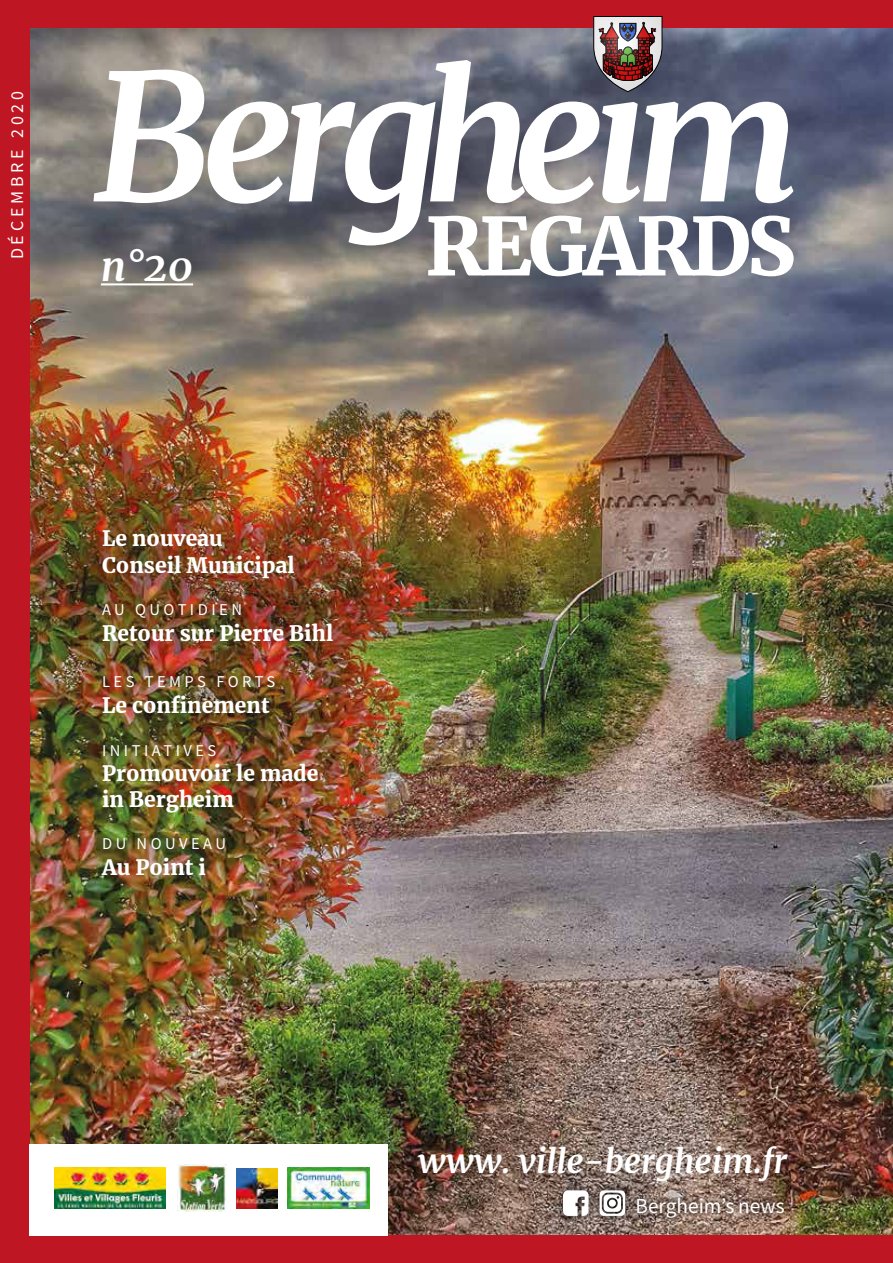
<style>
.page{position:relative;width:893px;height:1263px;background:#be1622}
.page>*{position:absolute;margin:0;border:0;box-sizing:border-box;transform-origin:0 0}
.t1{font:italic 700 175.5px "Merriweather";letter-spacing:-.075em;color:#fff}
.t2{font:900 79.65px "Merriweather";letter-spacing:-.05em;color:#fff}
.t3{font:italic 700 40.5px "Merriweather";color:#fff}
.t4{font:italic 700 33px "Merriweather";color:#fff}
.t5{font:21.3px "Source Sans Variable";letter-spacing:.02em;color:#fff}
.t6{font:900 21px/27px "Merriweather";color:#fff}
.t7{font:18px "Source Sans Variable";letter-spacing:.23em;color:#fff}
.t8{font:16.5px "Source Sans Variable";letter-spacing:.225em;color:#fff}
</style>
<div class="page">
<img style="left:30px;top:28px;width:863px;height:1206px">
<div style="left:29px;top:1144px;width:358px;height:91px;background:#fff"></div>
<img style="left:54px;top:1168px;width:112px;height:41px">
<img style="left:236px;top:1168px;width:41px;height:40px">
<img style="left:287px;top:1168px;width:83px;height:41px">
<img style="left:177px;top:1165px;width:50px;height:47px">
<hr style="left:101px;top:283px;width:92px;height:2px;background:#fff">
<svg style="left:594px;top:16px;width:68px;height:76px"></svg>
<div style="left:553px;top:1180px;width:45px;height:45px;background:#000;opacity:.75"></div>
<svg style="left:563px;top:1190px;width:25px;height:26px"></svg>
<div style="left:628px;top:1189px;width:165px;height:38px;background:#000;opacity:.75"></div>
<div style="left:588px;top:1179px;width:48px;height:48px;background:#000;opacity:.75"></div>
<div style="left:594px;top:1184px;width:36px;height:37px;background:#000;opacity:.75"></div>
<svg style="left:600px;top:1190px;width:25px;height:26px"></svg>
<p class="t7" style="left:6px;top:259px;width:169px;rotate:-90deg">DÉCEMBRE 2020</p>
<h1 class="t1" style="left:93px;top:16px;width:709px">Bergheim</h1>
<h2 class="t2" style="left:425px;top:191px;width:371px">REGARDS</h2>
<h3 class="t3" style="left:101px;top:239px;width:94px">n°20</h3>
<p class="t6" style="left:102px;top:524px;width:194px">Le nouveau<br>Conseil Municipal</p>
<p class="t8" style="left:102px;top:600px;width:141px">AU QUOTIDIEN</p>
<p class="t6" style="left:102px;top:619px;width:233px">Retour sur Pierre Bihl</p>
<p class="t8" style="left:102px;top:672px;width:174px">LES TEMPS FORTS</p>
<p class="t6" style="left:102px;top:691px;width:169px">Le confinement</p>
<p class="t8" style="left:102px;top:740px;width:116px">INITIATIVES</p>
<p class="t6" style="left:102px;top:760px;width:218px;line-height:25.5px">Promouvoir le made in Bergheim</p>
<p class="t8" style="left:102px;top:834px;width:125px">DU NOUVEAU</p>
<p class="t6" style="left:102px;top:853px;width:105px">Au Point i</p>
<h3 class="t4" style="left:418px;top:1138px;width:371px">www. ville-bergheim.fr</h3>
<p class="t5" style="left:635px;top:1193px;width:151px">Bergheim’s news</p>
</div>
